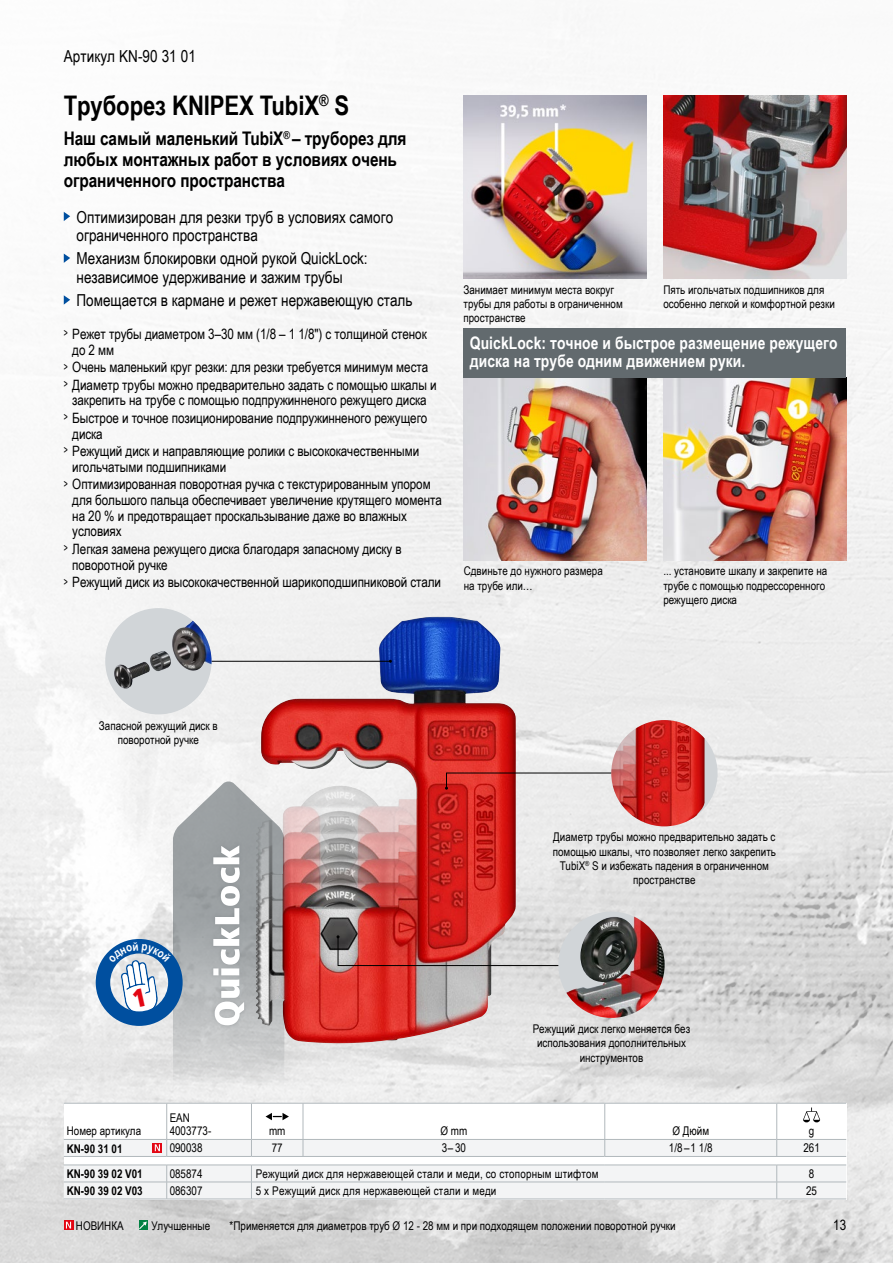
<style>
.page{position:relative;width:893px;height:1263px;background:#fff}
.page>*{position:absolute;margin:0;border:0;box-sizing:border-box;transform-origin:0 0}
._02_1_Head_Produkt_Abst_1{font:700 27px "Arial Narrow";letter-spacing:-.005em;color:#000}
._02_3_Sub_Produkt_Abst_5{font:700 18.75px/21px "Arial Narrow";letter-spacing:-.005em;color:#000}
.aufzaehlung_HEAD{font:700 17.25px/18px "Arial Narrow";letter-spacing:.005em;color:#fff}
._02_5_HL-Bullet_grau_Abst_4{font:16.5px/18.8px "Arial Narrow";color:#000}
._02_4_HL-Bullet_grau_Abst_1{font:16.5px "Arial Narrow";letter-spacing:.005em;color:#000}
.t1{font:14.25px/15.8px "Arial Narrow";letter-spacing:-.005em;color:#000}
._03_BU_linksb{font:12px/14.2px "Arial Narrow";color:#000}
.t2{font:700 12px "Arial Narrow";color:#000}
.KNIPEX_PL_Legende{font:12px "Arial Narrow";color:#000}
.s1{font-size:12px}
</style>
<div class="page">
<img style="left:0;top:95px;width:893px;height:1168px">
<hr style="left:0;top:801px;width:1px;height:462px;background:#fff">
<img style="left:663px;top:96px;width:183px;height:183px">
<img style="left:663px;top:377px;width:183px;height:183px">
<img style="left:464px;top:377px;width:183px;height:183px">
<img style="left:256px;top:617px;width:181px;height:155px">
<hr style="left:169px;top:661px;width:221px;height:1px;background:#000">
<div style="left:105px;top:608px;width:107px;height:106px;background:#d1d5d8;border-radius:50%"></div>
<img style="left:114px;top:620px;width:98px;height:69px">
<div style="left:611px;top:720px;width:107px;height:106px;background:#d1d5d8;border-radius:50%"></div>
<img style="left:611px;top:720px;width:94px;height:52px">
<img style="left:463px;top:96px;width:183px;height:183px">
<svg style="left:64px;top:212px;width:6px;height:9px"></svg>
<svg style="left:64px;top:254px;width:6px;height:9px"></svg>
<svg style="left:64px;top:295px;width:6px;height:10px"></svg>
<div style="left:463px;top:328px;width:383px;height:49px;background:#626a6e"></div>
<hr style="left:64px;top:1199px;width:103px;height:1px;background:#b1b8bc">
<hr style="left:167px;top:1199px;width:84px;height:1px;background:#b1b8bc">
<hr style="left:251px;top:1199px;width:52px;height:1px;background:#b1b8bc">
<hr style="left:303px;top:1199px;width:302px;height:1px;background:#b1b8bc">
<hr style="left:605px;top:1199px;width:172px;height:1px;background:#b1b8bc">
<hr style="left:777px;top:1199px;width:69px;height:1px;background:#b1b8bc">
<svg style="left:64px;top:1221px;width:9px;height:9px"></svg>
<svg style="left:66px;top:1222px;width:5px;height:6px"></svg>
<div style="left:139px;top:1221px;width:9px;height:9px;background:#008142"></div>
<svg style="left:139px;top:1221px;width:8px;height:8px"></svg>
<svg style="left:64px;top:772px;width:782px;height:427px"></svg>
<p class="_02_4_HL-Bullet_grau_Abst_1" style="left:64px;top:44px;width:134px">Артикул KN-90 31 01</p>
<p class="_02_1_Head_Produkt_Abst_1" style="left:64px;top:85px;width:287px">Труборез KNIPEX TubiX<sup>®</sup> S</p>
<p class="_02_3_Sub_Produkt_Abst_5" style="left:64px;top:127px;width:344px">Наш самый маленький TubiX<sup>®</sup> – труборез для любых монтажных работ в условиях очень ограниченного пространства</p>
<p class="_02_5_HL-Bullet_grau_Abst_4" style="left:77px;top:207px;width:318px">Оптимизирован для резки труб в условиях самого ограниченного пространства</p>
<p class="_02_5_HL-Bullet_grau_Abst_4" style="left:77px;top:249px;width:293px">Механизм блокировки одной рукой QuickLock: независимое удерживание и зажим трубы</p>
<p class="_02_5_HL-Bullet_grau_Abst_4" style="left:77px;top:290px;width:337px">Помещается в кармане и режет нержавеющую сталь</p>
<p class="t1" style="left:72px;top:325px;width:356px;text-indent:-9px"><span class="s1">&gt;</span> Режет трубы диаметром 3–30 мм (1/8 – 1 1/8") с толщиной стенок до 2 мм</p>
<p class="t1" style="left:64px;top:359px;width:366px"><span class="s1">&gt;</span> Очень маленький круг резки: для резки требуется минимум места</p>
<p class="t1" style="left:64px;top:376px;width:374px;text-align:center"><span class="s1">&gt;</span> Диаметр трубы можно предварительно задать с помощью шкалы и закрепить на трубе с помощью подпружинненого режущего диска</p>
<p class="t1" style="left:72px;top:409px;width:357px;text-indent:-9px"><span class="s1">&gt;</span> Быстрое и точное позиционирование подпружинненого режущего диска</p>
<p class="t1" style="left:72px;top:442px;width:348px;text-indent:-9px"><span class="s1">&gt;</span> Режущий диск и направляющие ролики с высококачественными игольчатыми подшипниками</p>
<p class="t1" style="left:72px;top:476px;width:371px;text-indent:-9px"><span class="s1">&gt;</span> Оптимизированная поворотная ручка с текстурированным упором для большого пальца обеспечивает увеличение крутящего момента на 20 % и предотвращает проскальзывание даже во влажных условиях</p>
<p class="t1" style="left:72px;top:540px;width:331px;text-indent:-9px"><span class="s1">&gt;</span> Легкая замена режущего диска благодаря запасному диску в поворотной ручке</p>
<p class="t1" style="left:64px;top:574px;width:379px"><span class="s1">&gt;</span> Режущий диск из высококачественной шарикоподшипниковой стали</p>
<p class="_03_BU_linksb" style="left:463px;top:282px;width:161px">Занимает минимум места вокруг трубы для работы в ограниченном пространстве</p>
<p class="_03_BU_linksb" style="left:663px;top:282px;width:173px">Пять игольчатых подшипников для особенно легкой и комфортной резки</p>
<p class="aufzaehlung_HEAD" style="left:470px;top:333px;width:369px">QuickLock: точное и быстрое размещение режущего диска на трубе одним движением руки.</p>
<p class="_03_BU_linksb" style="left:464px;top:563px;width:141px">Сдвиньте до нужного размера на трубе или…</p>
<p class="_03_BU_linksb" style="left:663px;top:563px;width:166px">... установите шкалу и закрепите на трубе с помощью подрессоренного режущего диска</p>
<p class="_03_BU_linksb" style="left:99px;top:718px;width:120px;text-align:center">Запасной режущий диск в поворотной ручке</p>
<p class="_03_BU_linksb" style="left:553px;top:830px;width:225px;text-align:center">Диаметр трубы можно предварительно задать с помощью шкалы, что позволяет легко закрепить TubiX<sup>®</sup> S и избежать падения в ограниченном пространстве</p>
<p class="_03_BU_linksb" style="left:533px;top:1021px;width:159px;text-align:center">Режущий диск легко меняется без использования дополнительных инструментов</p>
<p class="_03_BU_linksb" style="left:67px;top:1123px;width:76px">Номер артикула</p>
<p class="_03_BU_linksb" style="left:170px;top:1110px;width:22px">EAN</p>
<p class="_03_BU_linksb" style="left:170px;top:1123px;width:43px">4003773-</p>
<p class="_03_BU_linksb" style="left:269px;top:1123px;width:18px">mm</p>
<p class="_03_BU_linksb" style="left:440px;top:1123px;width:28px">Ø mm</p>
<p class="_03_BU_linksb" style="left:672px;top:1123px;width:38px">Ø Дюйм</p>
<p class="_03_BU_linksb" style="left:809px;top:1123px;width:7px">g</p>
<p class="t2" style="left:67px;top:1139px;width:57px">KN-90 31 01</p>
<p class="_03_BU_linksb" style="left:170px;top:1140px;width:34px">090038</p>
<p class="_03_BU_linksb" style="left:272px;top:1140px;width:12px">77</p>
<p class="_03_BU_linksb" style="left:442px;top:1140px;width:26px">3–30</p>
<p class="_03_BU_linksb" style="left:669px;top:1140px;width:45px">1/8 –1 1/8</p>
<p class="_03_BU_linksb" style="left:803px;top:1140px;width:18px">261</p>
<p class="t2" style="left:67px;top:1164px;width:78px">KN-90 39 02 V01</p>
<p class="_03_BU_linksb" style="left:170px;top:1166px;width:34px">085874</p>
<p class="_03_BU_linksb" style="left:256px;top:1166px;width:344px">Режущий диск для нержавеющей стали и меди, со стопорным штифтом</p>
<p class="_03_BU_linksb" style="left:809px;top:1166px;width:7px">8</p>
<p class="t2" style="left:67px;top:1181px;width:78px">KN-90 39 02 V03</p>
<p class="_03_BU_linksb" style="left:170px;top:1183px;width:34px">086307</p>
<p class="_03_BU_linksb" style="left:256px;top:1183px;width:242px">5 x Режущий диск для нержавеющей стали и меди</p>
<p class="_03_BU_linksb" style="left:806px;top:1183px;width:12px">25</p>
<p class="KNIPEX_PL_Legende" style="left:76px;top:1217px;width:49px">НОВИНКА</p>
<p class="KNIPEX_PL_Legende" style="left:151px;top:1217px;width:61px">Улучшенные</p>
<p class="t1" style="left:833px;top:1217px;width:14px">13</p>
<p class="_03_BU_linksb" style="left:230px;top:1218px;width:447px">*Применяется для диаметров труб Ø 12 - 28 мм и при подходящем положении поворотной ручки</p>
</div>
